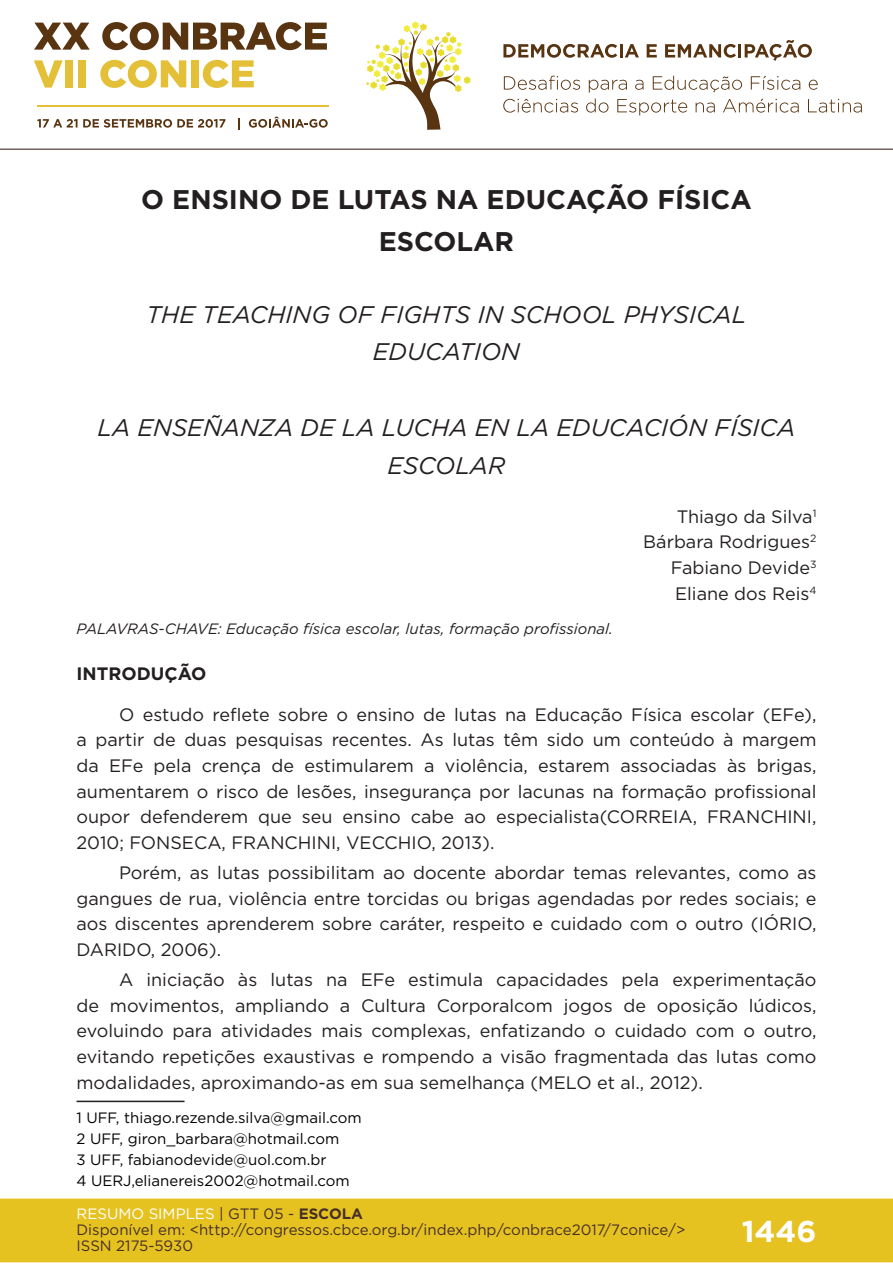
<style>
.page{position:relative;width:893px;height:1263px;background:#fff}
.page>*{position:absolute;margin:0;border:0;box-sizing:border-box;transform-origin:0 0}
.t1{font:700 30px "Gotham";color:#fff}
.t2{font:700 27px/42.2px "Gotham";color:#231f20;text-align:center}
.t3{font:italic 24px/37.7px "Gotham";color:#231f20;text-align:center}
.t4{font:18px/25.7px "Gotham";color:#231f20;text-align:justify}
.t5{font:700 18px "Gotham";color:#231f20}
.t6{font:15px/21.3px "Gotham";color:#000001}
.t7{font:15px/16px "Gotham";color:#462f2a}
.t8{font:italic 15px "Gotham";color:#231f20}
.s1{color:#fff}
.s2{color:#442f2a}
.s3{font-weight:700;color:#442f2a}
</style>
<div class="page">
<div style="left:0;top:1198px;width:893px;height:64px;background:#e6c221;border:2px solid #e6c221"></div>
<svg style="left:34px;top:23px;width:56px;height:27px"></svg>
<svg style="left:102px;top:22px;width:225px;height:28px"></svg>
<svg style="left:34px;top:60px;width:29px;height:28px"></svg>
<div style="left:65px;top:60px;width:8px;height:27px;background:#e3c038"></div>
<div style="left:78px;top:60px;width:8px;height:27px;background:#e3c038"></div>
<svg style="left:100px;top:60px;width:86px;height:28px"></svg>
<div style="left:191px;top:60px;width:8px;height:27px;background:#e3c038"></div>
<svg style="left:203px;top:60px;width:51px;height:28px"></svg>
<svg style="left:37px;top:119px;width:188px;height:9px"></svg>
<svg style="left:238px;top:118px;width:2px;height:11px"></svg>
<svg style="left:249px;top:117px;width:79px;height:11px"></svg>
<hr style="left:37px;top:105px;width:291px;height:2px;background:#e3c038">
<svg style="left:366px;top:21px;width:105px;height:109px"></svg>
<svg style="left:503px;top:44px;width:136px;height:14px"></svg>
<svg style="left:647px;top:44px;width:10px;height:13px"></svg>
<svg style="left:665px;top:40px;width:147px;height:21px"></svg>
<svg style="left:504px;top:76px;width:76px;height:14px"></svg>
<svg style="left:809px;top:80px;width:9px;height:10px"></svg>
<svg style="left:503px;top:99px;width:75px;height:14px"></svg>
<svg style="left:586px;top:76px;width:214px;height:39px"></svg>
<svg style="left:808px;top:99px;width:54px;height:14px"></svg>
<hr style="left:0;top:149px;width:893px;height:1px;background:#442f2a">
<hr style="left:77px;top:1101px;width:108px;height:1px;background:#231f20">
<h2 class="t2" style="left:141px;top:178px;width:612px">O ENSINO DE LUTAS NA EDUCAÇÃO FÍSICA<br>ESCOLAR</h2>
<h3 class="t3" style="left:146px;top:295px;width:601px">THE TEACHING OF FIGHTS IN SCHOOL PHYSICAL<br>EDUCATION</h3>
<h3 class="t3" style="left:97px;top:408px;width:700px">LA ENSEÑANZA DE LA LUCHA EN LA EDUCACIÓN FÍSICA<br>ESCOLAR</h3>
<p class="t4" style="left:643px;top:503px;width:175px;text-align:right">Thiago da Silva<sup>1<br></sup>Bárbara Rodrigues<sup>2<br></sup>Fabiano Devide<sup>3<br></sup>Eliane dos Reis<sup>4</sup></p>
<p class="t8" style="left:77px;top:619px;width:538px">PALAVRAS-CHAVE: Educação física escolar, lutas, formação profissional.</p>
<p class="t5" style="left:77px;top:662px;width:131px">INTRODUÇÃO</p>
<p class="t4" style="left:77px;top:701px;width:741px;text-indent:43px">O estudo reflete sobre o ensino de lutas na Educação Física escolar (EFe), a partir de duas pesquisas recentes. As lutas têm sido um conteúdo à margem da EFe pela crença de estimularem a violência, estarem associadas às brigas, aumentarem o risco de lesões, insegurança por lacunas na formação profissional oupor defenderem que seu ensino cabe ao especialista(CORREIA, FRANCHINI, 2010; FONSECA, FRANCHINI, VECCHIO, 2013).</p>
<p class="t4" style="left:77px;top:859px;width:741px;text-indent:43px">Porém, as lutas possibilitam ao docente abordar temas relevantes, como as gangues de rua, violência entre torcidas ou brigas agendadas por redes sociais; e aos discentes aprenderem sobre caráter, respeito e cuidado com o outro (IÓRIO, DARIDO, 2006).</p>
<p class="t4" style="left:77px;top:966px;width:741px;text-indent:43px">A iniciação às lutas na EFe estimula capacidades pela experimentação de movimentos, ampliando a Cultura Corporalcom jogos de oposição lúdicos, evoluindo para atividades mais complexas, enfatizando o cuidado com o outro, evitando repetições exaustivas e rompendo a visão fragmentada das lutas como modalidades, aproximando-as em sua semelhança (MELO et al., 2012).</p>
<p class="t6" style="left:77px;top:1106px;width:287px">1 UFF, thiago.rezende.silva@gmail.com 2 UFF, giron_barbara@hotmail.com<br>3 UFF, fabianodevide@uol.com.br<br>4 UERJ,elianereis2002@hotmail.com</p>
<p class="t7" style="left:77px;top:1205px;width:610px"><span class="s1">RESUMO SIMPLES</span> <span class="s2">| GTT 05 -</span> <span class="s3">ESCOLA<br></span>Disponível em: &lt;http://congressos.cbce.org.br/index.php/conbrace2017/7conice/&gt;<br>ISSN 2175-5930</p>
<h1 class="t1" style="left:742px;top:1212px;width:76px">1446</h1>
</div>
